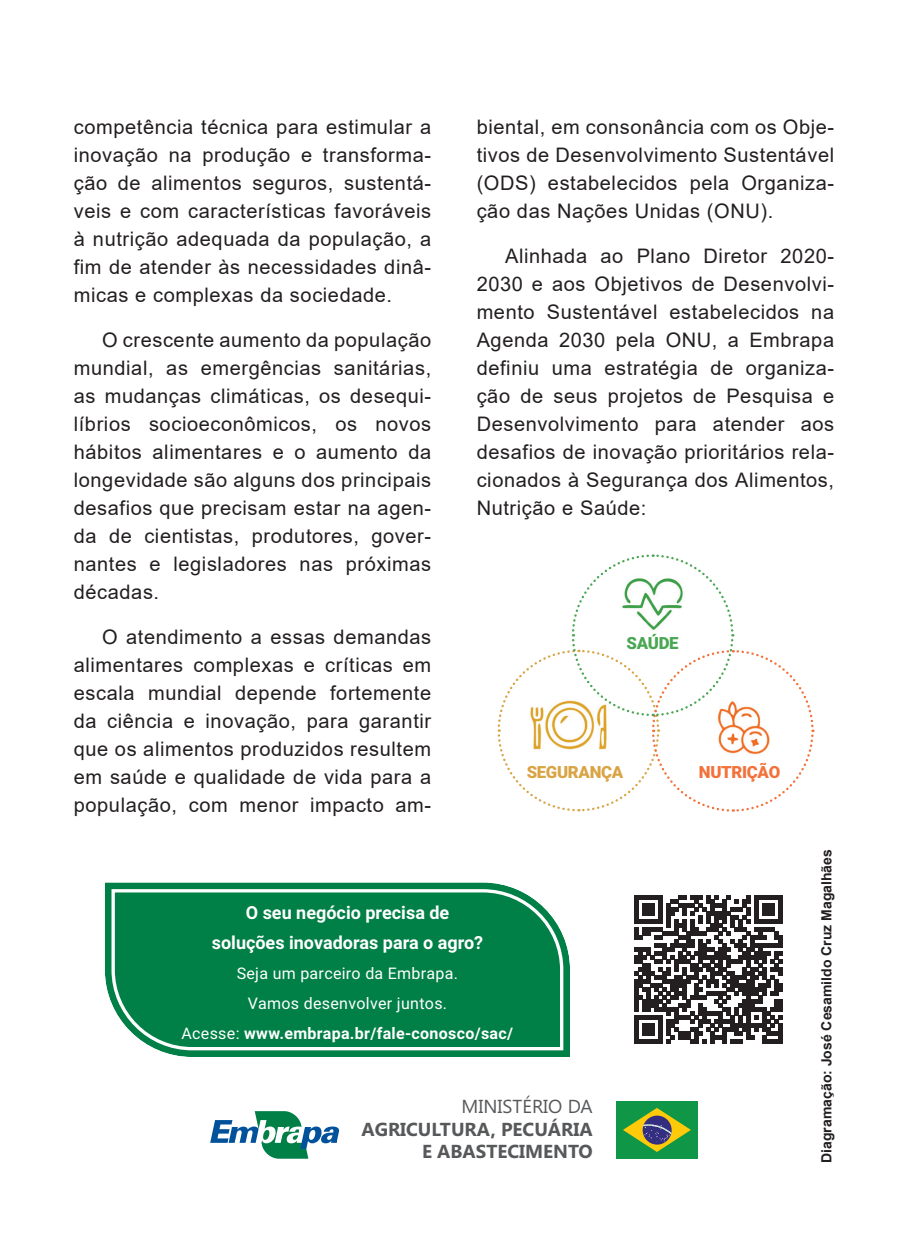
<style>
.page{position:relative;width:908px;height:1248px;background:#fff}
.page>*{position:absolute;margin:0;border:0;box-sizing:border-box;transform-origin:0 0}
.t1{font:20px/28px "Arial";letter-spacing:.03em;color:#231f20;text-align:justify}
.t2{font:700 18.8px/22.6px "Segoe UI";color:#57585a;text-align:right}
.t3{font:700 18px/30px "Roboto";color:#fff;text-align:center}
.t4{font:900 16.8px "Roboto";letter-spacing:-.02em;color:#d9a444}
.t5{font:900 16.8px "Roboto";letter-spacing:-.02em;color:#f3713a}
.t6{font:900 16.8px "Roboto";letter-spacing:-.02em;color:#4aa753}
.t7{font:16px/30px "Roboto";letter-spacing:.02em;color:#fff;text-align:center}
.t8{font:700 14px "Arial";color:#231f20}
.s1{font-weight:700}
.s2{font-weight:400}
</style>
<div class="page">
<svg style="left:497px;top:554px;width:317px;height:258px"></svg>
<svg style="left:634px;top:895px;width:148px;height:148px"></svg>
<hr style="left:778px;top:1023px;width:4px;height:20px;background:#231f20">
<svg style="left:105px;top:882px;width:465px;height:175px"></svg>
<svg style="left:110px;top:887px;width:454px;height:164px;background:#138854"></svg>
<svg style="left:210px;top:1111px;width:129px;height:47px"></svg>
<div style="left:615px;top:1100px;width:82px;height:58px;background:#109647"></div>
<svg style="left:623px;top:1108px;width:67px;height:43px"></svg>
<p class="t1" style="left:74px;top:112px;width:359px">competência técnica para estimular a inovação na produção e transforma&shy;ção de alimentos seguros, sustentá&shy;veis e com características favoráveis à nutrição adequada da população, a fim de atender às necessidades dinâ&shy;micas e complexas da sociedade.</p>
<p class="t1" style="left:74px;top:325px;width:359px;text-indent:28px">O crescente aumento da população mundial, as emergências sanitárias, as mudanças climáticas, os desequi&shy;líbrios socioeconômicos, os novos hábitos alimentares e o aumento da longevidade são alguns dos principais desafios que precisam estar na agen&shy;da de cientistas, produtores, gover&shy;nantes e legisladores nas próximas décadas.</p>
<p class="t1" style="left:74px;top:622px;width:359px;text-indent:28px">O atendimento a essas demandas alimentares complexas e críticas em escala mundial depende fortemente da ciência e inovação, para garantir que os alimentos produzidos resultem em saúde e qualidade de vida para a população, com menor impacto am-</p>
<p class="t1" style="left:476px;top:112px;width:359px">biental, em consonância com os Obje&shy;tivos de Desenvolvimento Sustentável (ODS) estabelecidos pela Organiza&shy;ção das Nações Unidas (ONU).</p>
<p class="t1" style="left:476px;top:241px;width:359px;text-indent:28px">Alinhada ao Plano Diretor 2020- 2030 e aos Objetivos de Desenvolvi&shy;mento Sustentável estabelecidos na Agenda 2030 pela ONU, a Embrapa definiu uma estratégia de organiza&shy;ção de seus projetos de Pesquisa e Desenvolvimento para atender aos desafios de inovação prioritários rela&shy;cionados à Segurança dos Alimentos, Nutrição e Saúde:</p>
<p class="t6" style="left:626px;top:633px;width:54px">SAÚDE</p>
<p class="t4" style="left:526px;top:763px;width:98px">SEGURANÇA</p>
<p class="t5" style="left:698px;top:763px;width:83px">NUTRIÇÃO</p>
<p class="t3" style="left:212px;top:899px;width:273px">O seu negócio precisa de soluções inovadoras para o agro?</p>
<p class="t7" style="left:181px;top:959px;width:333px">Seja um parceiro da Embrapa.<br>Vamos desenvolver juntos.<br>Acesse: <span class="s1">www.embrapa.br/fale-conosco/sac/</span></p>
<p class="t2" style="left:361px;top:1095px;width:232px"><span class="s2">MINISTÉRIO DA<br></span>AGRICULTURA, PECUÁRIA<br>E ABASTECIMENTO</p>
<p class="t8" style="left:816px;top:1162px;width:315px;rotate:-90deg">Diagramação: José Cesamildo Cruz Magalhães</p>
</div>
